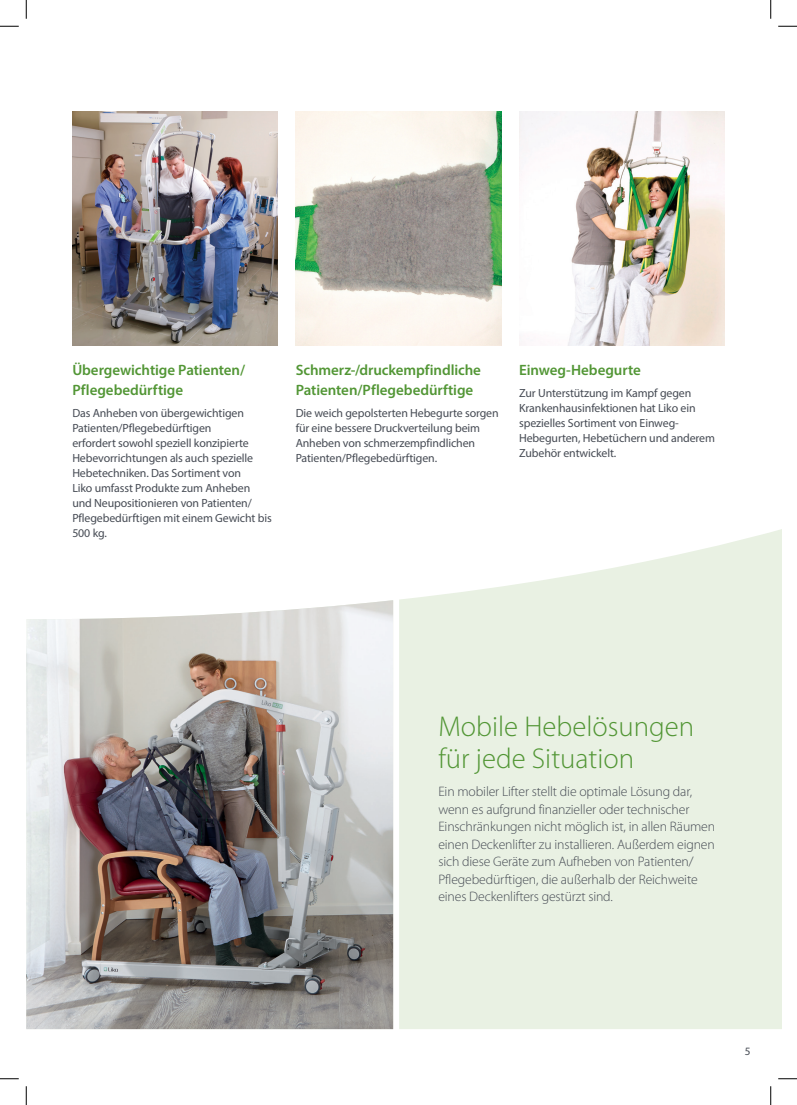
<style>
.page{position:relative;width:797px;height:1105px;background:#fff}
.page>*{position:absolute;margin:0;border:0;box-sizing:border-box;transform-origin:0 0}
.t1{font:300 28.75px/32.5px "Myriad Pro";color:#529635}
.t2{font:600 15px/20px "Myriad Pro";letter-spacing:-.005em;color:#529635}
.t3{font:300 13.75px/17.5px "Myriad Pro";letter-spacing:-.01em;color:#464b54}
.t4{font:11.88px/15px "Myriad Pro";letter-spacing:-.01em;color:#464b54}
.t5{font:11.25px "Myriad Pro";color:#464b54}
</style>
<div class="page">
<img style="left:26px;top:600px;width:367px;height:429px">
<img style="left:519px;top:111px;width:205px;height:235px">
<img style="left:72px;top:111px;width:206px;height:235px">
<img style="left:296px;top:111px;width:205px;height:235px">
<svg style="left:399px;top:529px;width:382px;height:500px;background:#eaf2e5"></svg>
<svg style="left:0;top:25px;width:19px;height:2px"></svg>
<svg style="left:778px;top:25px;width:19px;height:2px"></svg>
<svg style="left:0;top:1078px;width:19px;height:1px"></svg>
<svg style="left:778px;top:1078px;width:19px;height:1px"></svg>
<svg style="left:25px;top:0;width:2px;height:19px"></svg>
<svg style="left:25px;top:1086px;width:2px;height:19px"></svg>
<svg style="left:770px;top:0;width:1px;height:19px"></svg>
<svg style="left:770px;top:1086px;width:1px;height:19px"></svg>
<p class="t2" style="left:72px;top:359px;width:174px">Übergewichtige Patienten/<br>Pflegebedürftige</p>
<p class="t4" style="left:72px;top:405px;width:201px">Das Anheben von übergewichtigen Patienten/Pflegebedürftigen<br>erfordert sowohl speziell konzipierte Hebevorrichtungen als auch spezielle Hebetechniken. Das Sortiment von<br>Liko umfasst Produkte zum Anheben und Neupositionieren von Patienten/ Pflegebedürftigen mit einem Gewicht bis 500 kg.</p>
<p class="t2" style="left:296px;top:359px;width:187px">Schmerz-/druckempfindliche<br>Patienten/Pflegebedürftige</p>
<p class="t4" style="left:296px;top:405px;width:204px">Die weich gepolsterten Hebegurte sorgen für eine bessere Druckverteilung beim Anheben von schmerzempfindlichen Patienten/Pflegebedürftigen.</p>
<p class="t2" style="left:519px;top:359px;width:123px">Einweg-Hebegurte</p>
<p class="t4" style="left:519px;top:385px;width:197px">Zur Unterstützung im Kampf gegen<br>Krankenhausinfektionen hat Liko ein spezielles Sortiment von Einweg-<br>Hebegurten, Hebetüchern und anderem<br>Zubehör entwickelt.</p>
<h1 class="t1" style="left:438px;top:710px;width:257px">Mobile Hebelösungen für jede Situation</h1>
<p class="t3" style="left:438px;top:783px;width:278px">Ein mobiler Lifter stellt die optimale Lösung dar, wenn es aufgrund finanzieller oder technischer Einschränkungen nicht möglich ist, in allen Räumen einen Deckenlifter zu installieren. Außerdem eignen sich diese Geräte zum Aufheben von Patienten/ Pflegebedürftigen, die außerhalb der Reichweite eines Deckenlifters gestürzt sind.</p>
<p class="t5" style="left:745px;top:1044px;width:7px">5</p>
</div>
